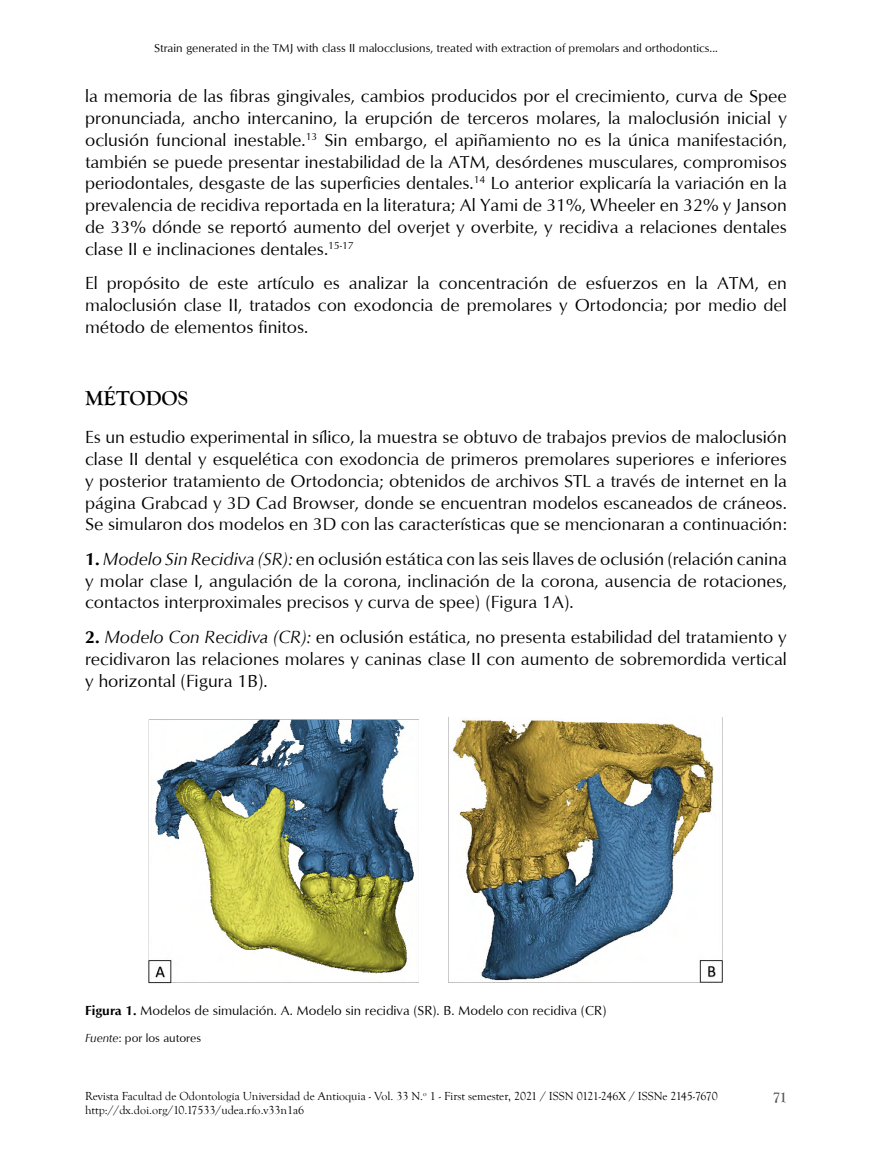
<style>
.page{position:relative;width:872px;height:1149px;background:#fff}
.page>*{position:absolute;margin:0;border:0;box-sizing:border-box;transform-origin:0 0}
.t1{font:700 21px "Goudy Old Style T";color:#000}
.t2{font:18px/21.8px "Optimum";color:#000;text-align:justify}
.t3{font:700 15px "Goudy Old Style T";color:#575756}
.t4{font:13.5px "Optimum";color:#000}
.t5{font:12px "Goudy Old Style T";color:#000}
.t6{font:12px "Optimum";color:#000}
.s1{font-weight:700}
.s2{font-style:italic}
</style>
<div class="page">
<img style="left:148px;top:717px;width:575px;height:267px">
<p class="t6" style="left:154px;top:41px;width:565px">Strain generated in the TMJ with class II malocclusions, treated with extraction of premolars and orthodontics...</p>
<p class="t2" style="left:85px;top:85px;width:703px">la memoria de las fibras gingivales, cambios producidos por el crecimiento, curva de Spee pronunciada, ancho intercanino, la erupción de terceros molares, la maloclusión inicial y oclusión funcional inestable.<sup>13</sup> Sin embargo, el apiñamiento no es la única manifestación, también se puede presentar inestabilidad de la ATM, desórdenes musculares, compromisos periodontales, desgaste de las superficies dentales.<sup>14</sup> Lo anterior explicaría la variación en la prevalencia de recidiva reportada en la literatura; Al Yami de 31%, Wheeler en 32% y Janson de 33% dónde se reportó aumento del overjet y overbite, y recidiva a relaciones dentales clase II e inclinaciones dentales.<sup>15-17</sup></p>
<p class="t2" style="left:85px;top:272px;width:703px">El propósito de este artículo es analizar la concentración de esfuerzos en la ATM, en maloclusión clase II, tratados con exodoncia de premolares y Ortodoncia; por medio del método de elementos finitos.</p>
<p class="t1" style="left:85px;top:386px;width:105px">MÉTODOS</p>
<p class="t2" style="left:85px;top:426px;width:703px">Es un estudio experimental in sílico, la muestra se obtuvo de trabajos previos de maloclusión clase II dental y esquelética con exodoncia de primeros premolares superiores e inferiores y posterior tratamiento de Ortodoncia; obtenidos de archivos STL a través de internet en la página Grabcad y 3D Cad Browser, donde se encuentran modelos escaneados de cráneos.<br>Se simularon dos modelos en 3D con las características que se mencionaran a continuación:</p>
<p class="t2" style="left:85px;top:547px;width:703px"><span class="s1">1.</span> <span class="s2">Modelo Sin Recidiva (SR):</span> en oclusión estática con las seis llaves de oclusión (relación canina y molar clase I, angulación de la corona, inclinación de la corona, ausencia de rotaciones, contactos interproximales precisos y curva de spee) (Figura 1A).</p>
<p class="t2" style="left:85px;top:625px;width:703px"><span class="s1">2.</span> <span class="s2">Modelo Con Recidiva (CR):</span> en oclusión estática, no presenta estabilidad del tratamiento y recidivaron las relaciones molares y caninas clase II con aumento de sobremordida vertical y horizontal (Figura 1B).</p>
<p class="t4" style="left:85px;top:1001px;width:523px"><span class="s1">Figura 1.</span> Modelos de simulación. A. Modelo sin recidiva (SR). B. Modelo con recidiva (CR)</p>
<p class="t6" style="left:85px;top:1031px;width:117px"><span class="s2">Fuente</span>: por los autores</p>
<p class="t5" style="left:85px;top:1088px;width:634px">Revista Facultad de Odontología Universidad de Antioquia - Vol. 33 N.<sup>o</sup> 1 - First semester, 2021 / ISSN 0121-246X / ISSNe 2145-7670</p>
<p class="t3" style="left:772px;top:1088px;width:16px">71</p>
<p class="t5" style="left:85px;top:1103px;width:221px">http://dx.doi.org/10.17533/udea.rfo.v33n1a6</p>
</div>
